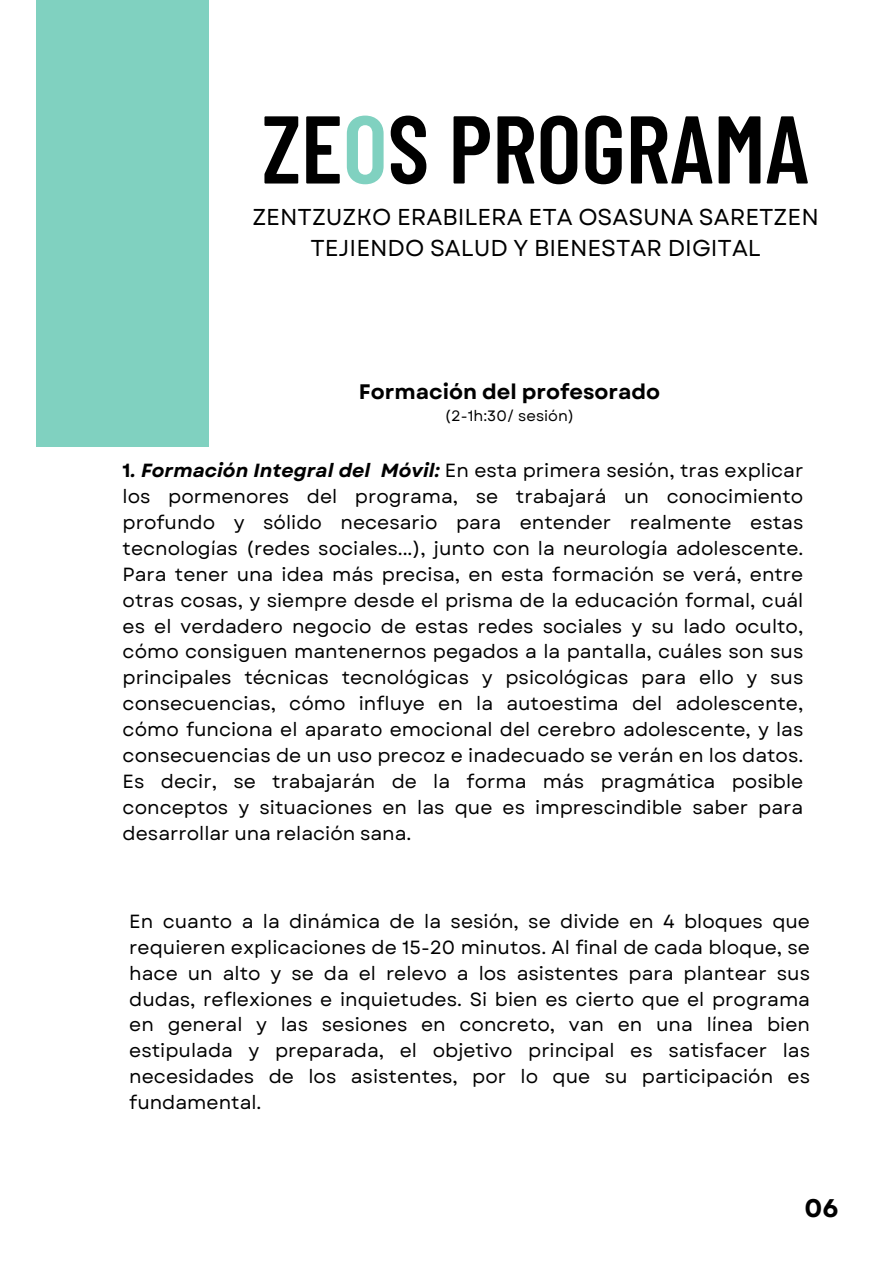
<style>
.page{position:relative;width:893px;height:1264px;background:#fff}
.page>*{position:absolute;margin:0;border:0;box-sizing:border-box;transform-origin:0 0}
.t1{font:600 95.85px "Barlow Condensed";color:#000}
.t2{font:700 25.5px "Garet";color:#000}
.t3{font:22.95px "Garet";color:#000}
.t4{font:700 21px "Garet";color:#000}
.t5{font:19.05px/25.8px "Garet";color:#000;text-align:justify}
.t6{font:15px "Garet";color:#000}
.s1{color:#80d1c0}
.s2{font-weight:700}
.s3{font-weight:700;font-style:italic}
</style>
<div class="page">
<div style="left:36px;top:0;width:173px;height:446px;background:#80d1c0"></div>
<p class="t1" style="left:262px;top:88px;width:548px">ZE<span class="s1">O</span>S PROGRAMA</p>
<p class="t3" style="left:252px;top:200px;width:568px">ZENTZUZKO ERABILERA ETA OSASUNA SARETZEN</p>
<p class="t3" style="left:310px;top:232px;width:452px">TEJIENDO SALUD Y BIENESTAR DIGITAL</p>
<p class="t4" style="left:359px;top:376px;width:303px">Formación del profesorado</p>
<p class="t6" style="left:445px;top:405px;width:131px">(2-1h:30/ sesión)</p>
<p class="t5" style="left:123px;top:458px;width:682px"><span class="s2">1</span><span class="s3">. Formación Integral del Móvil:</span> En esta primera sesión, tras explicar los pormenores del programa, se trabajará un conocimiento profundo y sólido necesario para entender realmente estas tecnologías (redes sociales...), junto con la neurología adolescente.<br>Para tener una idea más precisa, en esta formación se verá, entre otras cosas, y siempre desde el prisma de la educación formal, cuál es el verdadero negocio de estas redes sociales y su lado oculto, cómo consiguen mantenernos pegados a la pantalla, cuáles son sus principales técnicas tecnológicas y psicológicas para ello y sus consecuencias, cómo influye en la autoestima del adolescente, cómo funciona el aparato emocional del cerebro adolescente, y las consecuencias de un uso precoz e inadecuado se verán en los datos.<br>Es decir, se trabajarán de la forma más pragmática posible conceptos y situaciones en las que es imprescindible saber para desarrollar una relación sana.</p>
<p class="t5" style="left:129px;top:908px;width:682px">En cuanto a la dinámica de la sesión, se divide en 4 bloques que requieren explicaciones de 15-20 minutos. Al final de cada bloque, se hace un alto y se da el relevo a los asistentes para plantear sus dudas, reflexiones e inquietudes. Si bien es cierto que el programa en general y las sesiones en concreto, van en una línea bien estipulada y preparada, el objetivo principal es satisfacer las necesidades de los asistentes, por lo que su participación es fundamental.</p>
<p class="t2" style="left:804px;top:1189px;width:36px">06</p>
</div>
